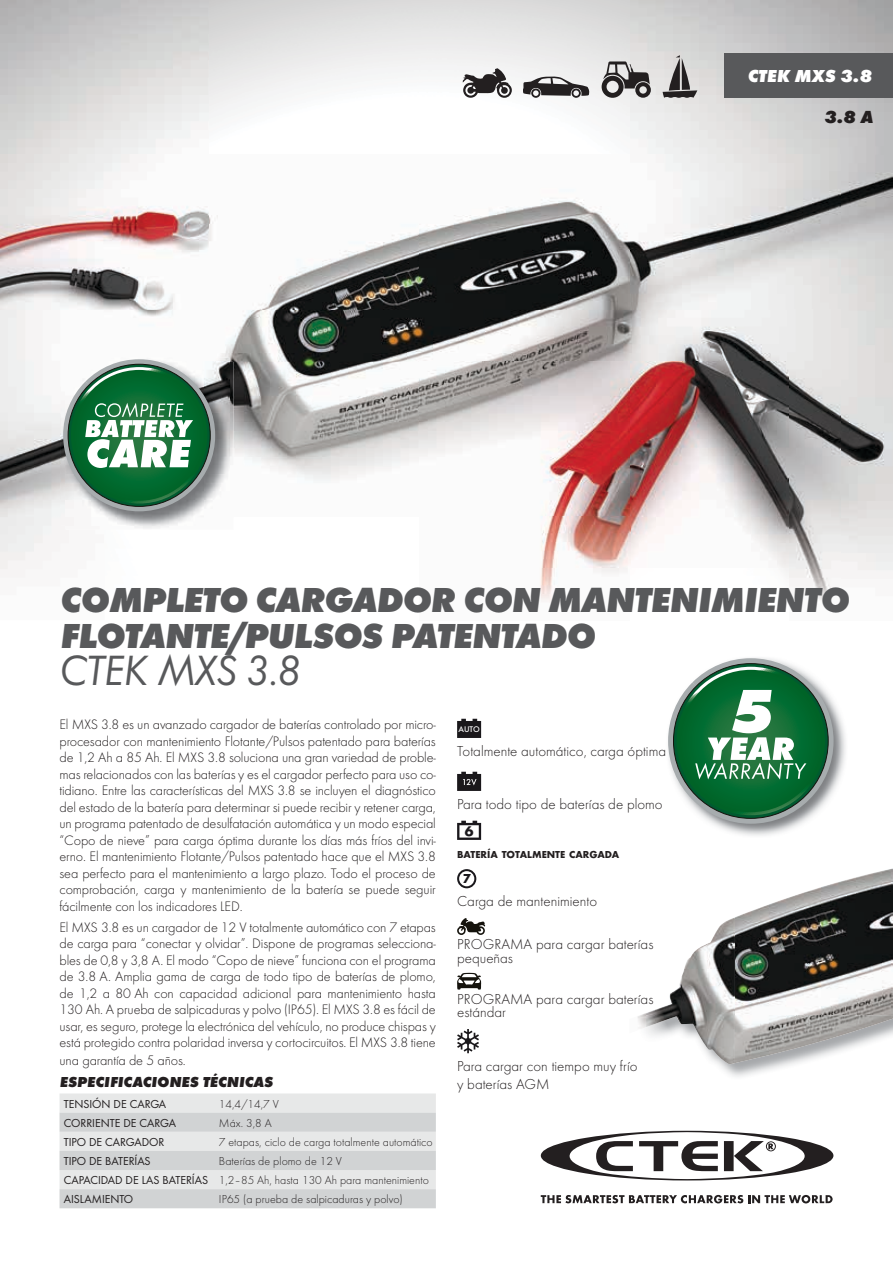
<style>
.page{position:relative;width:893px;height:1263px;background:#fff}
.page>*{position:absolute;margin:0;border:0;box-sizing:border-box;transform-origin:0 0}
.t1{font:43.95px "Futura Boo Obl";letter-spacing:-.025em;color:#58595b}
.t2{font:italic 700 expanded 36px/36px "Futura";letter-spacing:-.025em;color:#58595b}
.t3{font:italic 700 expanded 18px "Futura";color:#fff}
.t4{font:italic 700 expanded 18px "Futura";color:#231f20}
.t5{font:300 15px/14px "Futura";color:#231f20}
.t6{font:italic 700 expanded 15px "Futura";color:#231f20}
.t7{font:700 14.55px "Futura";color:#1a181c}
.t8{font:300 14.25px/16.5px "Futura";letter-spacing:-.01em;color:#231f20;text-align:justify}
.t9{font:700 13.5px "Futura";color:#1a181c}
.t10{font:300 12px/19.2px "Futura";color:#231f20}
.t11{font:12px "Futura Boo";color:#231f20}
.t12{font:700 10.5px "Futura";color:#231f20}
.t13{font:500 8.55px "Futura";color:#fff}
.s1{font-family:"Futura Boo";font-weight:400}
</style>
<div class="page">
<img style="left:0;top:0;width:840px;height:310px">
<img style="left:840px;top:0;width:53px;height:579px">
<img style="left:0;top:310px;width:69px;height:267px">
<img style="left:135px;top:310px;width:653px;height:52px">
<img style="left:788px;top:310px;width:53px;height:293px">
<img style="left:233px;top:362px;width:397px;height:155px">
<img style="left:630px;top:362px;width:158px;height:213px">
<img style="left:540px;top:517px;width:90px;height:85px">
<div style="left:724px;top:53px;width:169px;height:45px;background:#58595b"></div>
<img style="left:735px;top:868px;width:158px;height:195px">
<img style="left:682px;top:917px;width:53px;height:147px">
<img style="left:630px;top:976px;width:52px;height:57px">
<svg style="left:541px;top:1131px;width:292px;height:49px"></svg>
<svg style="left:541px;top:1195px;width:292px;height:8px"></svg>
<img style="left:714px;top:704px;width:132px;height:133px">
<img style="left:803px;top:822px;width:43px;height:15px">
<svg style="left:668px;top:658px;width:166px;height:168px"></svg>
<img style="left:66px;top:362px;width:167px;height:168px">
<img style="left:66px;top:362px;width:163px;height:163px">
<svg style="left:61px;top:357px;width:155px;height:156px"></svg>
<svg style="left:602px;top:61px;width:49px;height:37px;background:#8b8989"></svg>
<svg style="left:463px;top:68px;width:49px;height:30px"></svg>
<svg style="left:663px;top:55px;width:34px;height:43px"></svg>
<svg style="left:523px;top:76px;width:66px;height:22px"></svg>
<svg style="left:60px;top:1093px;width:376px;height:115px;background:#dcddde"></svg>
<svg style="left:457px;top:719px;width:24px;height:19px"></svg>
<svg style="left:457px;top:772px;width:24px;height:19px"></svg>
<svg style="left:457px;top:821px;width:24px;height:19px"></svg>
<svg style="left:457px;top:869px;width:19px;height:19px"></svg>
<svg style="left:457px;top:918px;width:29px;height:17px"></svg>
<svg style="left:457px;top:973px;width:24px;height:16px"></svg>
<svg style="left:457px;top:1029px;width:22px;height:24px"></svg>
<p class="t3" style="left:747px;top:65px;width:126px">CTEK MXS 3.8</p>
<p class="t4" style="left:824px;top:106px;width:51px">3.8 A</p>
<h2 class="t2" style="left:60px;top:581px;width:791px">COMPLETO CARGADOR CON MANTENIMIENTO<br>FLOTANTE/PULSOS PATENTADO</h2>
<h1 class="t1" style="left:60px;top:645px;width:244px">CTEK MXS 3.8</h1>
<p class="t8" style="left:60px;top:716px;width:378px">El MXS 3.8 es un avanzado cargador de baterías controlado por micro&shy;procesador con mantenimiento Flotante/Pulsos patentado para baterías de 1,2 Ah a 85 Ah. El MXS 3.8 soluciona una gran variedad de proble&shy;mas relacionados con las baterías y es el cargador perfecto para uso co&shy;tidiano. Entre las características del MXS 3.8 se incluyen el diagnóstico del estado de la batería para determinar si puede recibir y retener carga, un programa patentado de desulfatación automática y un modo especial “Copo de nieve” para carga óptima durante los días más fríos del invi&shy;erno. El mantenimiento Flotante/Pulsos patentado hace que el MXS 3.8 sea perfecto para el mantenimiento a largo plazo. Todo el proceso de comprobación, carga y mantenimiento de la batería se puede seguir fácilmente con los indicadores LED.</p>
<p class="t8" style="left:60px;top:919px;width:378px">El MXS 3.8 es un cargador de 12 V totalmente automático con 7 etapas de carga para “conectar y olvidar”. Dispone de programas selecciona&shy;bles de 0,8 y 3,8 A. El modo “Copo de nieve” funciona con el programa de 3.8 A. Amplia gama de carga de todo tipo de baterías de plomo, de 1,2 a 80 Ah con capacidad adicional para mantenimiento hasta 130 Ah. A prueba de salpicaduras y polvo (IP65). El MXS 3.8 es fácil de usar, es seguro, protege la electrónica del vehículo, no produce chispas y está protegido contra polaridad inversa y cortocircuitos. El MXS 3.8 tiene</p>
<p class="t8" style="left:60px;top:1052px;width:128px">una garantía de 5 años.</p>
<p class="t6" style="left:60px;top:1073px;width:215px">ESPECIFICACIONES TÉCNICAS</p>
<p class="t11" style="left:64px;top:1096px;width:104px">TENSIÓN DE CARGA</p>
<p class="t10" style="left:219px;top:1094px;width:61px">14,4/14,7 V</p>
<p class="t11" style="left:64px;top:1115px;width:114px">CORRIENTE DE CARGA</p>
<p class="t10" style="left:219px;top:1113px;width:54px">Máx. 3,8 A</p>
<p class="t11" style="left:64px;top:1135px;width:102px">TIPO DE CARGADOR</p>
<p class="t10" style="left:219px;top:1132px;width:215px">7 etapas, ciclo de carga totalmente automático</p>
<p class="t11" style="left:64px;top:1154px;width:88px">TIPO DE BATERÍAS</p>
<p class="t13" style="left:458px;top:724px;width:23px">AUTO</p>
<p class="t5" style="left:457px;top:744px;width:211px">Totalmente automático, carga óptima</p>
<p class="t5" style="left:457px;top:797px;width:207px">Para todo tipo de baterías de plomo</p>
<p class="t7" style="left:465px;top:822px;width:10px">6</p>
<p class="t12" style="left:457px;top:848px;width:164px">BATERÍA TOTALMENTE CARGADA</p>
<p class="t9" style="left:463px;top:870px;width:10px">7</p>
<p class="t5" style="left:457px;top:894px;width:141px">Carga de mantenimiento</p>
<p class="t5" style="left:457px;top:937px;width:198px">PROGRAMA para cargar baterías pequeñas</p>
<p class="t5" style="left:457px;top:992px;width:198px">PROGRAMA para cargar baterías estándar</p>
<p class="t5" style="left:457px;top:1057px;width:182px;line-height:18px">Para cargar con tiempo muy frío y baterías AGM</p>
<p class="t10" style="left:64px;top:1151px;width:367px;text-indent:155px">Baterías de plomo de 12 V<br><span class="s1">CAPACIDAD DE LAS BATERÍAS</span> 1,2–85 Ah, hasta 130 Ah para mantenimiento</p>
<p class="t11" style="left:64px;top:1192px;width:71px">AISLAMIENTO</p>
<p class="t10" style="left:219px;top:1190px;width:185px">IP65 (a prueba de salpicaduras y polvo)</p>
</div>
